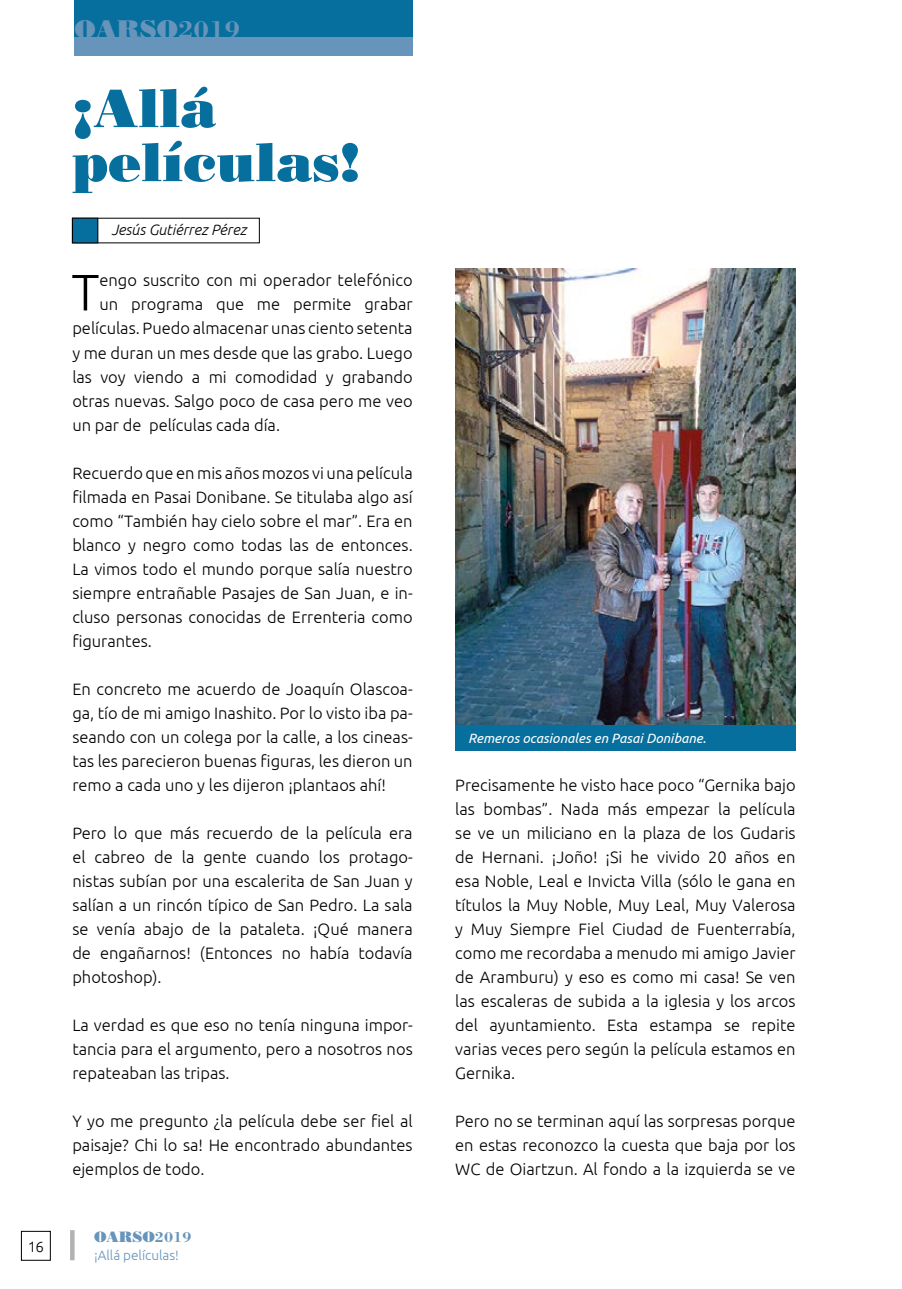
<style>
.page{position:relative;width:902px;height:1289px;background:#fff}
.page>*{position:absolute;margin:0;border:0;box-sizing:border-box;transform-origin:0 0}
.t1{font:54px/54px "Bodoni Poster";color:#076f9e}
.t2{font:300 51.15px "Ubuntu";color:#000}
.t3{font:25.5px "Bodoni Poster";color:#6794ba}
.t4{font:300 16.5px/24px "Ubuntu";color:#000;text-align:justify}
.t5{font:italic 300 15px "Ubuntu";color:#000}
.t6{font:15px "Bodoni Poster";color:#6794ba}
.t7{font:300 15px "Ubuntu";color:#000}
.t8{font:italic 13.5px "Ubuntu";color:#fff}
.t9{font:300 13.5px "Ubuntu";color:#6794ba}
.s1{font-family:"Bodoni";font-weight:700}
</style>
<div class="page">
<img style="left:455px;top:269px;width:340px;height:456px">
<div style="left:455px;top:725px;width:340px;height:25px;background:#076f9e"></div>
<div style="left:70px;top:1230px;width:5px;height:30px;background:#b3b2b2"></div>
<div style="left:21px;top:1231px;width:30px;height:29px;border:1px solid #000"></div>
<div style="left:75px;top:0;width:337px;height:56px;background:#076f9e"></div>
<div style="left:75px;top:37px;width:337px;height:19px;background:#6794ba"></div>
<div style="left:72px;top:218px;width:26px;height:25px;background:#076f9e"></div>
<div style="left:72px;top:218px;width:26px;height:25px;border:1px solid #000"></div>
<p class="t7" style="left:28px;top:1237px;width:18px">16</p>
<h3 class="t3" style="left:75px;top:14px;width:167px">OARSO<span class="s1">2019</span></h3>
<h1 class="t1" style="left:72px;top:80px;width:290px">¡Allá películas!</h1>
<p class="t5" style="left:111px;top:221px;width:136px">Jesús Gutiérrez Pérez</p>
<h2 class="t2" style="left:71px;top:261px;width:30px">T</h2>
<p class="t4" style="left:99px;top:268px;width:315px">engo suscrito con mi operador telefónico</p>
<p class="t4" style="left:99px;top:292px;width:315px">un programa que me permite grabar</p>
<p class="t4" style="left:72px;top:316px;width:342px">películas. Puedo almacenar unas ciento setenta</p>
<p class="t4" style="left:72px;top:340px;width:342px">y me duran un mes desde que las grabo. Luego</p>
<p class="t4" style="left:72px;top:364px;width:342px">las voy viendo a mi comodidad y grabando</p>
<p class="t4" style="left:72px;top:388px;width:342px">otras nuevas. Salgo poco de casa pero me veo</p>
<p class="t4" style="left:72px;top:412px;width:209px">un par de películas cada día.</p>
<p class="t4" style="left:72px;top:460px;width:342px">Recuerdo que en mis años mozos vi una película filmada en Pasai Donibane. Se titulaba algo así como “También hay cielo sobre el mar”. Era en blanco y negro como todas las de entonces.<br>La vimos todo el mundo porque salía nuestro siempre entrañable Pasajes de San Juan, e in&shy;cluso personas conocidas de Errenteria como figurantes.</p>
<p class="t4" style="left:72px;top:676px;width:342px">En concreto me acuerdo de Joaquín Olascoa&shy;ga, tío de mi amigo Inashito. Por lo visto iba pa&shy;seando con un colega por la calle, a los cineas&shy;tas les parecieron buenas figuras, les dieron un remo a cada uno y les dijeron ¡plantaos ahí!</p>
<p class="t4" style="left:72px;top:820px;width:342px">Pero lo que más recuerdo de la película era el cabreo de la gente cuando los protago&shy;nistas subían por una escalerita de San Juan y salían a un rincón típico de San Pedro. La sala se venía abajo de la pataleta. ¡Qué manera de engañarnos! (Entonces no había todavía photoshop).</p>
<p class="t4" style="left:72px;top:1012px;width:342px">La verdad es que eso no tenía ninguna impor&shy;tancia para el argumento, pero a nosotros nos repateaban las tripas.</p>
<p class="t4" style="left:72px;top:1108px;width:342px">Y yo me pregunto ¿la película debe ser fiel al paisaje? Chi lo sa! He encontrado abundantes ejemplos de todo.</p>
<p class="t6" style="left:94px;top:1227px;width:99px">OARSO<span class="s1">2019</span></p>
<p class="t9" style="left:94px;top:1247px;width:86px">¡Allá películas!</p>
<p class="t8" style="left:468px;top:730px;width:240px">Remeros ocasionales en Pasai Donibane.</p>
<p class="t4" style="left:455px;top:772px;width:342px">Precisamente he visto hace poco “Gernika bajo las bombas”. Nada más empezar la película se ve un miliciano en la plaza de los Gudaris de Hernani. ¡Joño! ¡Si he vivido 20 años en esa Noble, Leal e Invicta Villa (sólo le gana en títulos la Muy Noble, Muy Leal, Muy Valerosa y Muy Siempre Fiel Ciudad de Fuenterrabía, como me recordaba a menudo mi amigo Javier de Aramburu) y eso es como mi casa! Se ven las escaleras de subida a la iglesia y los arcos del ayuntamiento. Esta estampa se repite varias veces pero según la película estamos en Gernika.</p>
<p class="t4" style="left:455px;top:1108px;width:342px">Pero no se terminan aquí las sorpresas porque en estas reconozco la cuesta que baja por los WC de Oiartzun. Al fondo a la izquierda se ve</p>
</div>
